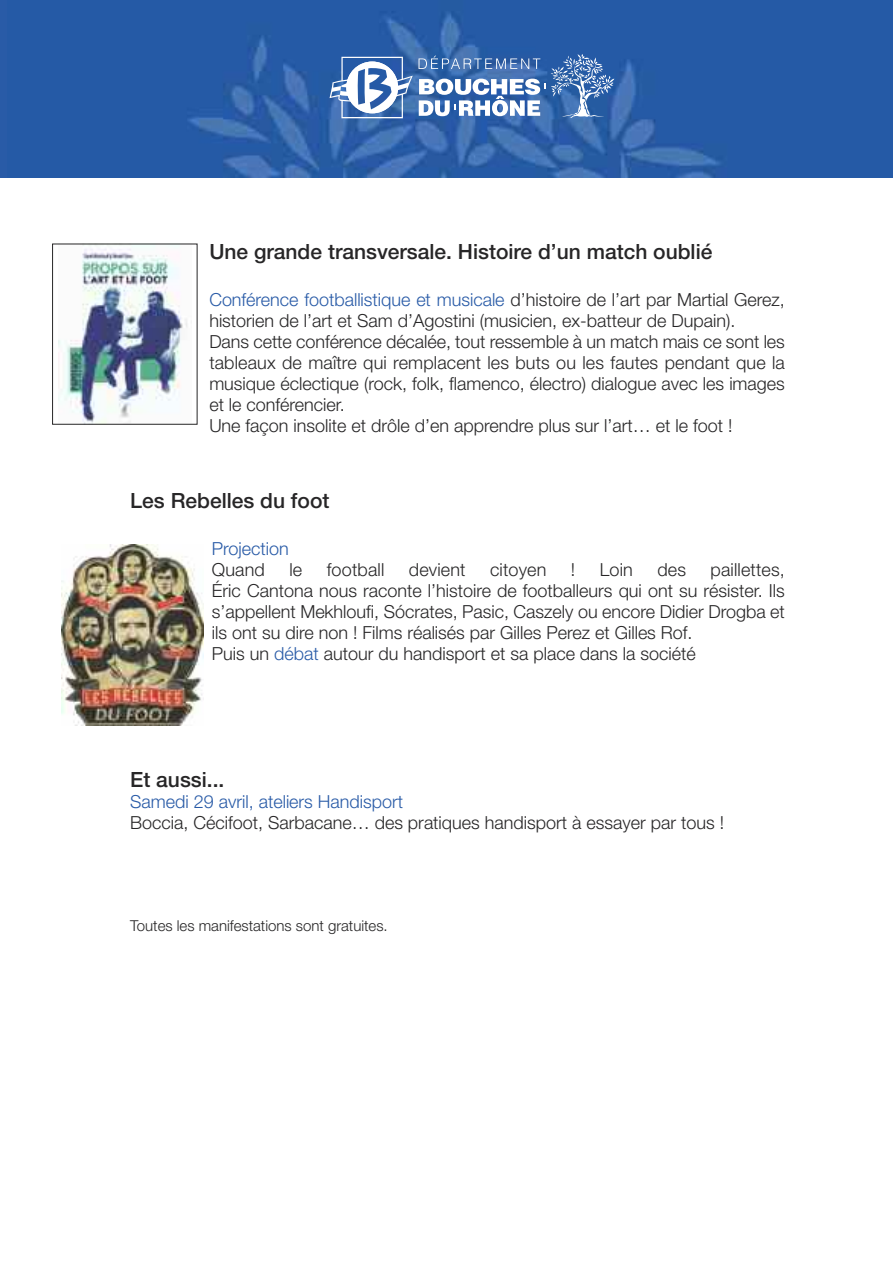
<style>
.page{position:relative;width:893px;height:1263px;background:#fff}
.page>*{position:absolute;margin:0;border:0;box-sizing:border-box;transform-origin:0 0}
.t1{font:500 21px "Helvetica Neue";color:#272627}
.t2{font:300 18px/21px "Helvetica Neue";color:#272627}
.t3{font:300 18px "Helvetica Neue";color:#295ba7}
.t4{font:300 15px "Helvetica Neue";color:#272627}
.s1{color:#295ba7}
</style>
<div class="page">
<img style="left:7px;top:0;width:886px;height:178px">
<svg style="left:329px;top:57px;width:84px;height:61px"></svg>
<svg style="left:419px;top:56px;width:121px;height:13px;background:#5880b8"></svg>
<svg style="left:551px;top:54px;width:63px;height:64px;background:#517cb7"></svg>
<svg style="left:419px;top:79px;width:126px;height:37px"></svg>
<img style="left:59px;top:246px;width:129px;height:176px">
<img style="left:62px;top:544px;width:141px;height:181px">
<p class="t1" style="left:209px;top:235px;width:505px">Une grande transversale. Histoire d’un match oublié</p>
<p class="t2" style="left:209px;top:290px;width:577px"><span class="s1">Conférence footballistique et musicale</span> d’histoire de l’art par Martial Gerez, historien de l’art et Sam d’Agostini (musicien, ex-batteur de Dupain).<br>Dans cette conférence décalée, tout ressemble à un match mais ce sont les tableaux de maître qui remplacent les buts ou les fautes pendant que la musique éclectique (rock, folk, flamenco, électro) dialogue avec les images et le conférencier.<br>Une façon insolite et drôle d’en apprendre plus sur l’art… et le foot !</p>
<p class="t1" style="left:130px;top:484px;width:201px">Les Rebelles du foot</p>
<p class="t3" style="left:212px;top:542px;width:78px">Projection</p>
<p class="t2" style="left:212px;top:560px;width:55px">Quand</p>
<p class="t2" style="left:289px;top:560px;width:14px">le</p>
<p class="t2" style="left:327px;top:560px;width:59px">football</p>
<p class="t2" style="left:409px;top:560px;width:58px">devient</p>
<p class="t2" style="left:490px;top:560px;width:58px">citoyen</p>
<p class="t2" style="left:571px;top:560px;width:6px">!</p>
<p class="t2" style="left:600px;top:560px;width:35px">Loin</p>
<p class="t2" style="left:657px;top:560px;width:30px">des</p>
<p class="t2" style="left:212px;top:560px;width:574px;text-indent:499px">paillettes, Éric Cantona nous raconte l’histoire de footballeurs qui ont su résister. Ils s’appellent Mekhloufi, Sócrates, Pasic, Caszely ou encore Didier Drogba et ils ont su dire non ! Films réalisés par Gilles Perez et Gilles Rof.<br>Puis un <span class="s1">débat</span> autour du handisport et sa place dans la société</p>
<p class="t1" style="left:130px;top:763px;width:96px">Et aussi...</p>
<p class="t3" style="left:130px;top:795px;width:274px">Samedi 29 avril, ateliers Handisport</p>
<p class="t2" style="left:130px;top:814px;width:595px">Boccia, Cécifoot, Sarbacane… des pratiques handisport à essayer par tous !</p>
<p class="t4" style="left:130px;top:920px;width:259px">Toutes les manifestations sont gratuites.</p>
</div>
